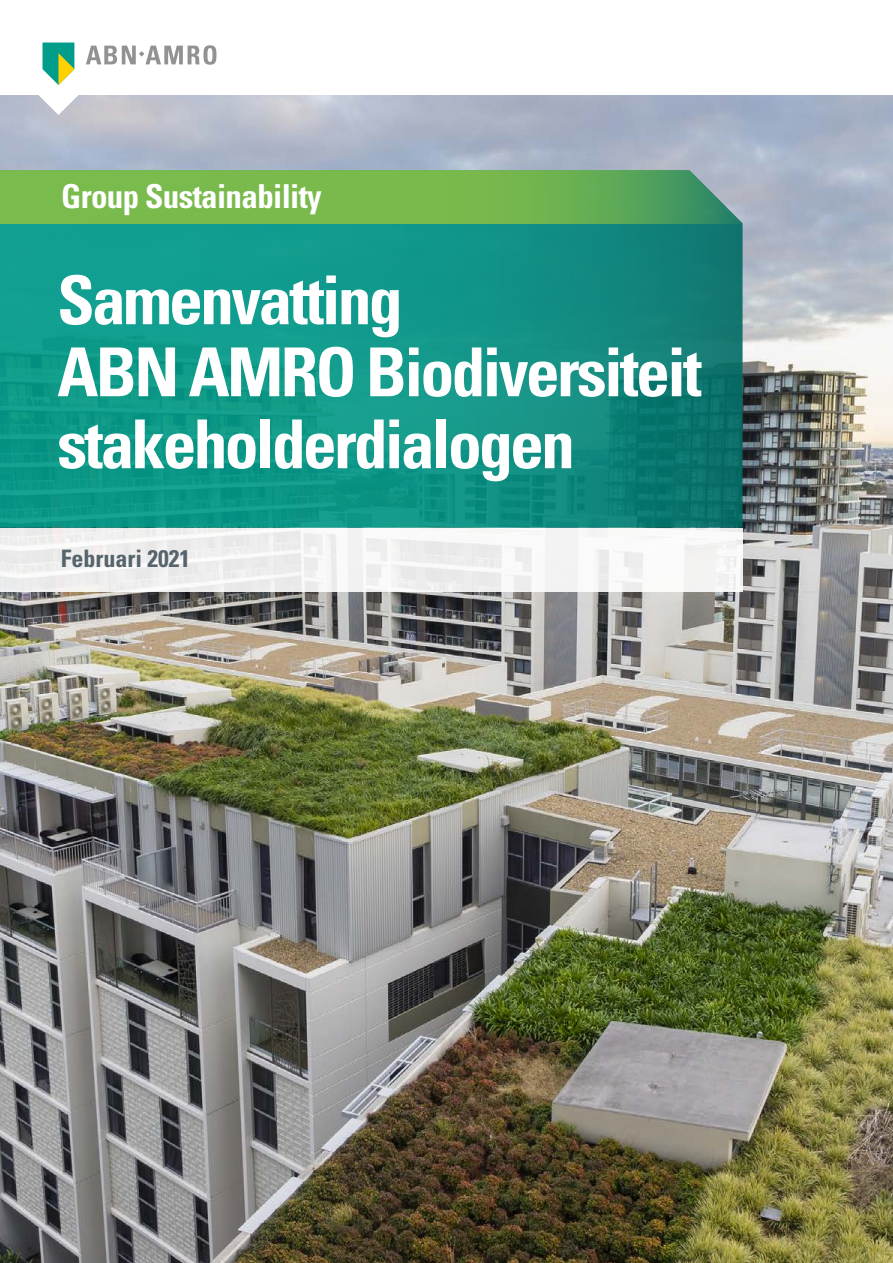
<style>
.page{position:relative;width:893px;height:1263px;background:#fff}
.page>*{position:absolute;margin:0;border:0;box-sizing:border-box;transform-origin:0 0}
.XX_Cover-subtitle{font:700 condensed 67.5px/72px "Univers LT Std";letter-spacing:-.04em;color:#fff}
.A4_brood{font:700 condensed 33px "Univers LT Std";letter-spacing:-.02em;color:#fff}
.A4_brood-2{font:700 condensed 24px "Univers LT Std";color:#56646c}
</style>
<div class="page">
<img style="left:0;top:95px;width:893px;height:1168px">
<svg style="left:0;top:223px;width:742px;height:305px;background:#109385"></svg>
<svg style="left:0;top:170px;width:742px;height:53px;background:#72b454"></svg>
<div style="left:0;top:528px;width:742px;height:63px;background:#f2f2f2"></div>
<svg style="left:28px;top:43px;width:188px;height:72px"></svg>
<p class="A4_brood" style="left:61px;top:176px;width:262px">Group Sustainability</p>
<p class="XX_Cover-subtitle" style="left:57px;top:264px;width:646px">Samenvatting<br>ABN AMRO Biodiversiteit stakeholderdialogen</p>
<p class="A4_brood-2" style="left:61px;top:544px;width:131px">Februari 2021</p>
</div>
